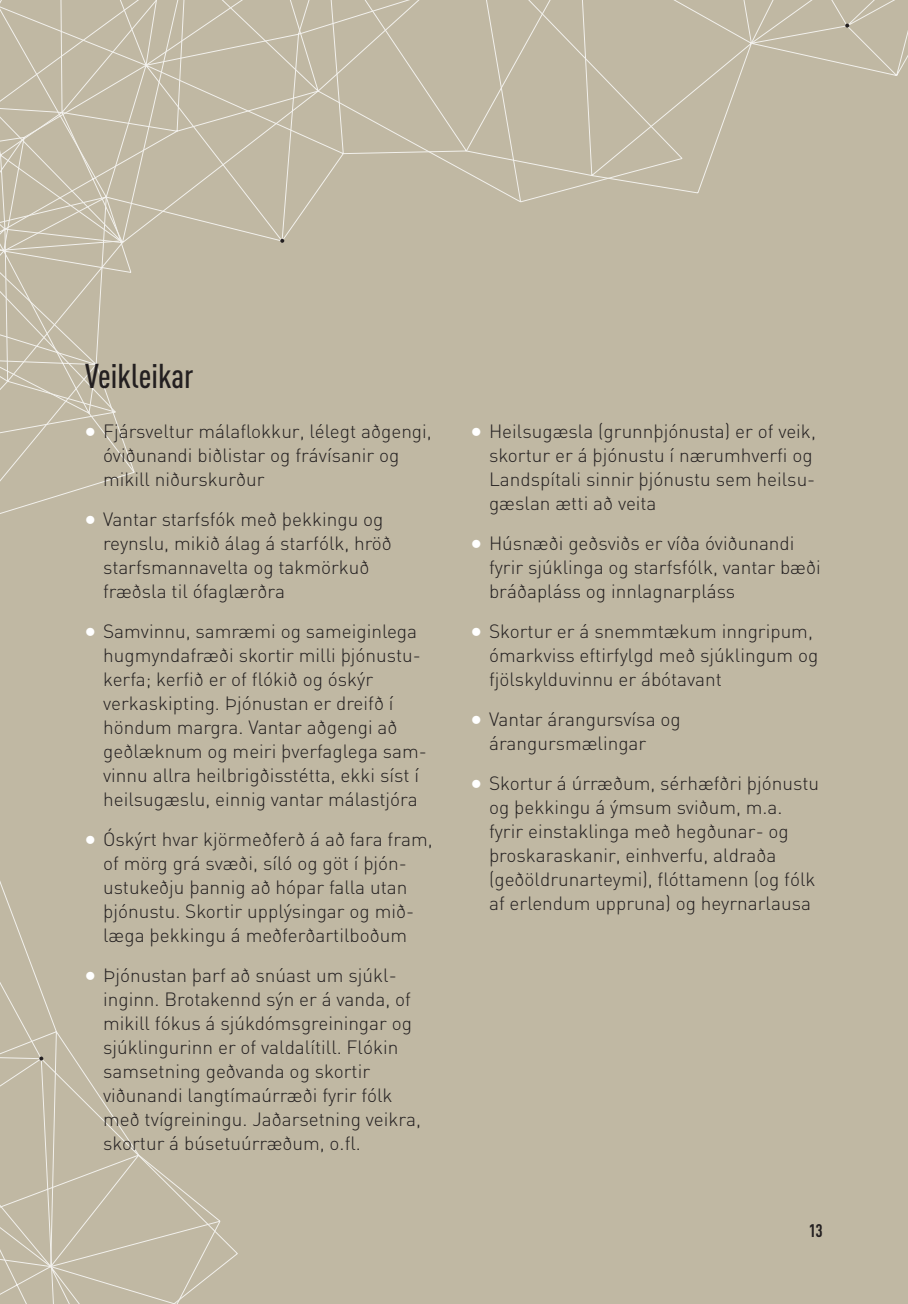
<style>
.page{position:relative;width:908px;height:1304px;background:#fff}
.page>*{position:absolute;margin:0;border:0;box-sizing:border-box;transform-origin:0 0}
.t1{font:500 34px "DIN Cond";color:#231f20}
.t2{font:300 19px/24px "DIN";color:#231f20}
.t3{font:700 18px "DIN Cond";color:#231f20}
.s1{color:#fff}
</style>
<div class="page">
<div style="left:740px;top:0;width:167px;height:1304px;background:#c0b8a3"></div>
<div style="left:0;top:0;width:740px;height:1304px;background:#c0b8a3"></div>
<svg style="left:39px;top:1056px;width:4px;height:4px"></svg>
<svg style="left:280px;top:239px;width:4px;height:4px"></svg>
<svg style="left:844px;top:24px;width:4px;height:4px"></svg>
<h1 class="t1" style="left:85px;top:356px;width:110px">Veikleikar</h1>
<p class="t2" style="left:103px;top:419px;width:330px;text-indent:-18px"><span class="s1">●</span> Fjársveltur málaflokkur, lélegt aðgengi, óviðunandi biðlistar og frávísanir og mikill niðurskurður</p>
<p class="t2" style="left:103px;top:507px;width:290px;text-indent:-18px"><span class="s1">●</span> Vantar starfsfók með þekkingu og reynslu, mikið álag á starfólk, hröð starfsmannavelta og takmörkuð fræðsla til ófaglærðra</p>
<p class="t2" style="left:103px;top:619px;width:325px;text-indent:-18px"><span class="s1">●</span> Samvinnu, samræmi og sameiginlega hugmyndafræði skortir milli þjónustu&shy;kerfa; kerfið er of flókið og óskýr verkaskipting. Þjónustan er dreifð í höndum margra. Vantar aðgengi að geðlæknum og meiri þverfaglega sam&shy;vinnu allra heilbrigðisstétta, ekki síst í heilsugæslu, einnig vantar málastjóra</p>
<p class="t2" style="left:85px;top:827px;width:349px;text-align:center"><span class="s1">●</span> Óskýrt hvar kjörmeðferð á að fara fram, of mörg grá svæði, síló og göt í þjón&shy;ustukeðju þannig að hópar falla utan þjónustu. Skortir upplýsingar og mið&shy;læga þekkingu á meðferðartilboðum</p>
<p class="t2" style="left:103px;top:963px;width:319px;text-indent:-18px"><span class="s1">●</span> Þjónustan þarf að snúast um sjúkl&shy;inginn. Brotakennd sýn er á vanda, of mikill fókus á sjúkdómsgreiningar og sjúklingurinn er of valdalítill. Flókin samsetning geðvanda og skortir viðunandi langtímaúrræði fyrir fólk með tvígreiningu. Jaðarsetning veikra, skortur á búsetuúrræðum, o.fl.</p>
<p class="t2" style="left:489px;top:419px;width:328px;text-indent:-18px"><span class="s1">●</span> Heilsugæsla (grunnþjónusta) er of veik, skortur er á þjónustu í nærumhverfi og Landspítali sinnir þjónustu sem heilsu&shy;gæslan ætti að veita</p>
<p class="t2" style="left:489px;top:531px;width:333px;text-indent:-18px"><span class="s1">●</span> Húsnæði geðsviðs er víða óviðunandi fyrir sjúklinga og starfsfólk, vantar bæði bráðapláss og innlagnarpláss</p>
<p class="t2" style="left:489px;top:619px;width:331px;text-indent:-18px"><span class="s1">●</span> Skortur er á snemmtækum inngripum, ómarkviss eftirfylgd með sjúklingum og fjölskylduvinnu er ábótavant</p>
<p class="t2" style="left:489px;top:707px;width:193px;text-indent:-18px"><span class="s1">●</span> Vantar árangursvísa og árangursmælingar</p>
<p class="t2" style="left:489px;top:771px;width:331px;text-indent:-18px"><span class="s1">●</span> Skortur á úrræðum, sérhæfðri þjónustu og þekkingu á ýmsum sviðum, m.a. fyrir einstaklinga með hegðunar- og þroskaraskanir, einhverfu, aldraða (geðöldrunarteymi), flóttamenn (og fólk af erlendum uppruna) og heyrnarlausa</p>
<p class="t3" style="left:808px;top:1220px;width:15px">13</p>
</div>
